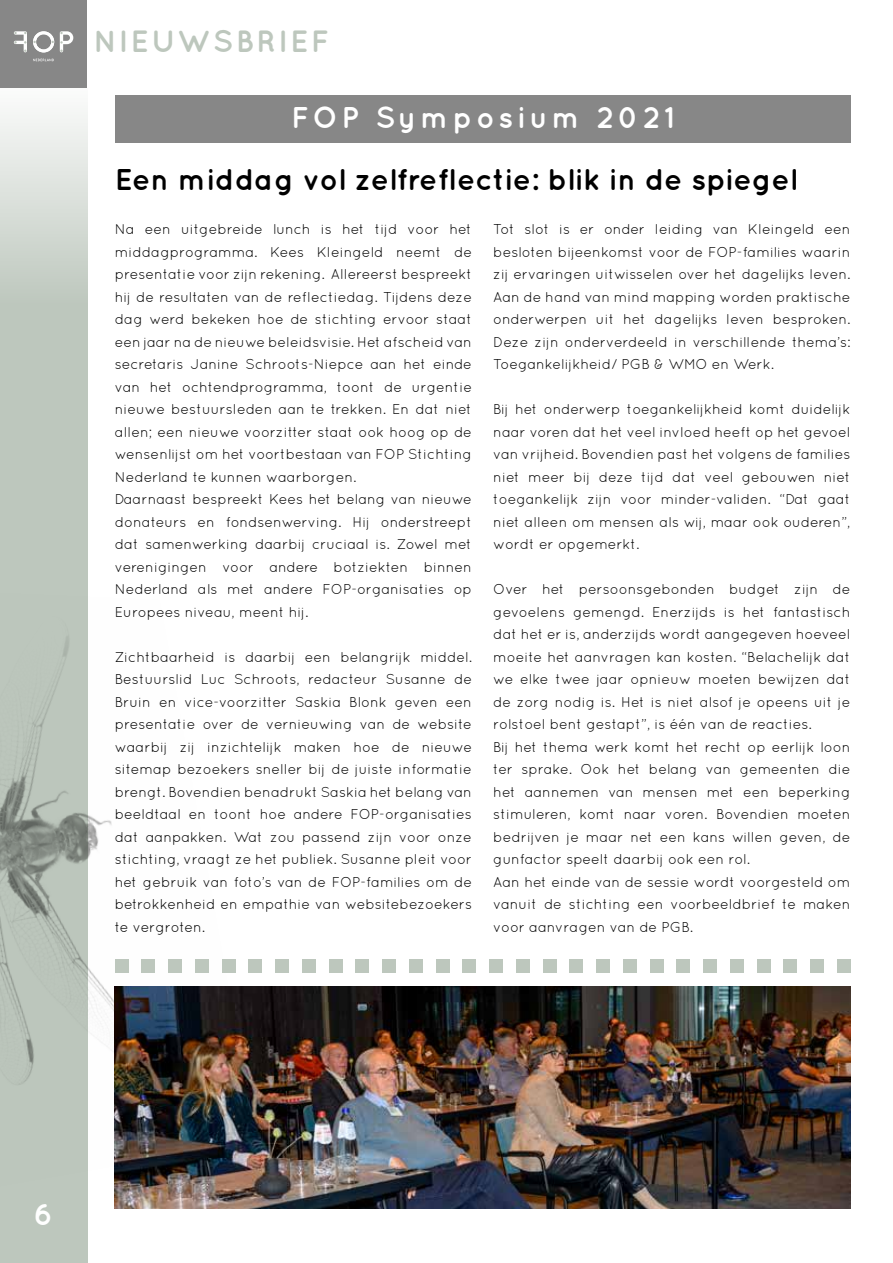
<style>
.page{position:relative;width:893px;height:1263px;background:#fff}
.page>*{position:absolute;margin:0;border:0;box-sizing:border-box;transform-origin:0 0}
.t1{font:700 30.75px "Quicksand";letter-spacing:.08em;color:#bdc7bd}
.t2{font:700 30px "Quicksand";color:#000}
.t3{font:700 30px "Quicksand";letter-spacing:.125em;color:#fff}
.t4{font:14.25px/22.5px "Quicksand";color:#000;text-align:justify}
</style>
<div class="page">
<svg style="left:0;top:87px;width:87px;height:1176px;background:#cbd2cb"></svg>
<div style="left:0;top:0;width:87px;height:87px;background:#878787"></div>
<svg style="left:60px;top:31px;width:13px;height:21px"></svg>
<svg style="left:14px;top:31px;width:13px;height:21px"></svg>
<svg style="left:33px;top:31px;width:21px;height:21px"></svg>
<svg style="left:33px;top:59px;width:21px;height:2px"></svg>
<img style="left:0;top:484px;width:249px;height:703px">
<div style="left:115px;top:95px;width:735px;height:48px;background:#878787"></div>
<div style="left:115px;top:959px;width:13px;height:14px;background:#bdc7bd"></div>
<div style="left:142px;top:959px;width:13px;height:14px;background:#bdc7bd"></div>
<div style="left:168px;top:959px;width:14px;height:14px;background:#bdc7bd"></div>
<div style="left:195px;top:959px;width:13px;height:14px;background:#bdc7bd"></div>
<div style="left:222px;top:959px;width:13px;height:14px;background:#bdc7bd"></div>
<div style="left:249px;top:959px;width:13px;height:14px;background:#bdc7bd"></div>
<div style="left:275px;top:959px;width:14px;height:14px;background:#bdc7bd"></div>
<div style="left:302px;top:959px;width:13px;height:14px;background:#bdc7bd"></div>
<div style="left:329px;top:959px;width:13px;height:14px;background:#bdc7bd"></div>
<div style="left:356px;top:959px;width:13px;height:14px;background:#bdc7bd"></div>
<div style="left:382px;top:959px;width:14px;height:14px;background:#bdc7bd"></div>
<div style="left:409px;top:959px;width:13px;height:14px;background:#bdc7bd"></div>
<div style="left:436px;top:959px;width:13px;height:14px;background:#bdc7bd"></div>
<div style="left:463px;top:959px;width:13px;height:14px;background:#bdc7bd"></div>
<div style="left:489px;top:959px;width:14px;height:14px;background:#bdc7bd"></div>
<div style="left:516px;top:959px;width:13px;height:14px;background:#bdc7bd"></div>
<div style="left:543px;top:959px;width:13px;height:14px;background:#bdc7bd"></div>
<div style="left:570px;top:959px;width:13px;height:14px;background:#bdc7bd"></div>
<div style="left:596px;top:959px;width:14px;height:14px;background:#bdc7bd"></div>
<div style="left:623px;top:959px;width:13px;height:14px;background:#bdc7bd"></div>
<div style="left:650px;top:959px;width:13px;height:14px;background:#bdc7bd"></div>
<div style="left:677px;top:959px;width:13px;height:14px;background:#bdc7bd"></div>
<div style="left:703px;top:959px;width:14px;height:14px;background:#bdc7bd"></div>
<div style="left:730px;top:959px;width:13px;height:14px;background:#bdc7bd"></div>
<div style="left:757px;top:959px;width:13px;height:14px;background:#bdc7bd"></div>
<div style="left:784px;top:959px;width:13px;height:14px;background:#bdc7bd"></div>
<div style="left:810px;top:959px;width:14px;height:14px;background:#bdc7bd"></div>
<div style="left:837px;top:959px;width:13px;height:14px;background:#bdc7bd"></div>
<img style="left:115px;top:986px;width:735px;height:223px">
<h1 class="t1" style="left:93px;top:23px;width:237px">NIEUWSBRIEF</h1>
<h2 class="t3" style="left:291px;top:99px;width:385px">FOP Symposium 2021</h2>
<h2 class="t2" style="left:115px;top:161px;width:684px">Een middag vol zelfreflectie: blik in de spiegel</h2>
<p class="t4" style="left:115px;top:218px;width:359px;text-align:left">Na een uitgebreide lunch is het tijd voor het middagprogramma. Kees Kleingeld neemt de presentatie voor zijn rekening. Allereerst bespreekt hij de resultaten van de reflectiedag. Tijdens deze dag werd bekeken hoe de stichting ervoor staat een jaar na de nieuwe beleidsvisie. Het afscheid van secretaris Janine Schroots-Niepce aan het einde van het ochtendprogramma, toont de urgentie nieuwe bestuursleden aan te trekken. En dat niet allen; een nieuwe voorzitter staat ook hoog op de wensenlijst om het voortbestaan van FOP Stichting Nederland te kunnen waarborgen.<br>Daarnaast bespreekt Kees het belang van nieuwe donateurs en fondsenwerving. Hij onderstreept dat samenwerking daarbij cruciaal is. Zowel met verenigingen voor andere botziekten binnen Nederland als met andere FOP-organisaties op Europees niveau, meent hij.</p>
<p class="t4" style="left:115px;top:645px;width:359px">Zichtbaarheid is daarbij een belangrijk middel.<br>Bestuurslid Luc Schroots, redacteur Susanne de Bruin en vice-voorzitter Saskia Blonk geven een presentatie over de vernieuwing van de website waarbij zij inzichtelijk maken hoe de nieuwe sitemap bezoekers sneller bij de juiste informatie brengt. Bovendien benadrukt Saskia het belang van beeldtaal en toont hoe andere FOP-organisaties dat aanpakken. Wat zou passend zijn voor onze stichting, vraagt ze het publiek. Susanne pleit voor het gebruik van foto’s van de FOP-families om de betrokkenheid en empathie van websitebezoekers te vergroten.</p>
<p class="t4" style="left:493px;top:218px;width:359px">Tot slot is er onder leiding van Kleingeld een besloten bijeenkomst voor de FOP-families waarin zij ervaringen uitwisselen over het dagelijks leven.<br>Aan de hand van mind mapping worden praktische onderwerpen uit het dagelijks leven besproken.<br>Deze zijn onderverdeeld in verschillende thema’s:<br>Toegankelijkheid/ PGB &amp; WMO en Werk.</p>
<p class="t4" style="left:493px;top:398px;width:359px">Bij het onderwerp toegankelijkheid komt duidelijk naar voren dat het veel invloed heeft op het gevoel van vrijheid. Bovendien past het volgens de families niet meer bij deze tijd dat veel gebouwen niet toegankelijk zijn voor minder-validen. “Dat gaat niet alleen om mensen als wij, maar ook ouderen”, wordt er opgemerkt.</p>
<p class="t4" style="left:493px;top:578px;width:359px;text-align:left">Over het persoonsgebonden budget zijn de gevoelens gemengd. Enerzijds is het fantastisch dat het er is, anderzijds wordt aangegeven hoeveel moeite het aanvragen kan kosten. “Belachelijk dat we elke twee jaar opnieuw moeten bewijzen dat de zorg nodig is. Het is niet alsof je opeens uit je rolstoel bent gestapt”, is één van de reacties.<br>Bij het thema werk komt het recht op eerlijk loon ter sprake. Ook het belang van gemeenten die het aannemen van mensen met een beperking stimuleren, komt naar voren. Bovendien moeten bedrijven je maar net een kans willen geven, de gunfactor speelt daarbij ook een rol.<br>Aan het einde van de sessie wordt voorgesteld om vanuit de stichting een voorbeeldbrief te maken voor aanvragen van de PGB.</p>
<h2 class="t3" style="left:34px;top:1196px;width:21px">6</h2>
</div>
